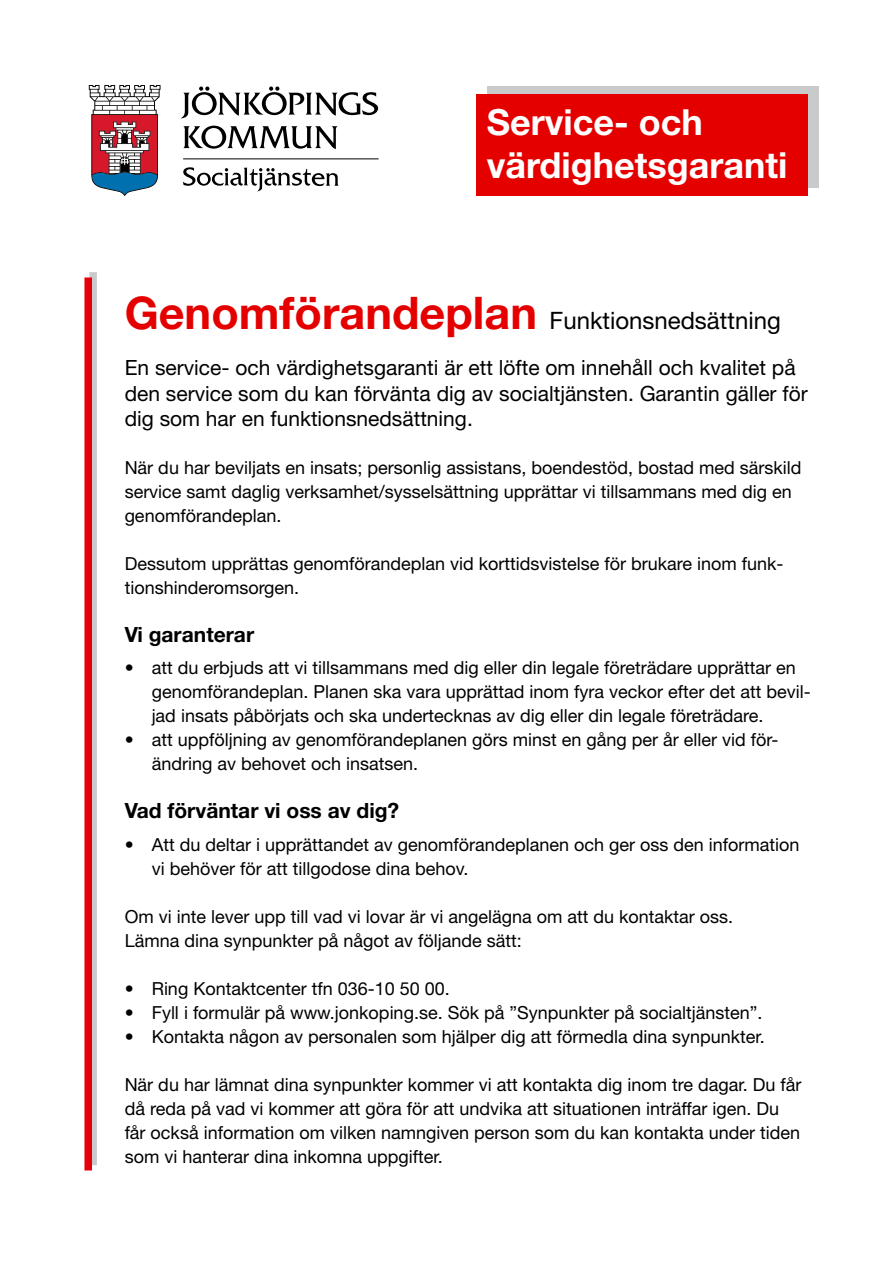
<style>
.page{position:relative;width:893px;height:1263px;background:#fff}
.page>*{position:absolute;margin:0;border:0;box-sizing:border-box;transform-origin:0 0}
.t1{font:700 36px/43.2px "Helvetica Neue";color:#fff}
.t2{font:24px "Helvetica Neue";color:#000}
.t3{font:21px/25.2px "Helvetica Neue";color:#000}
.t4{font:700 21px "Helvetica Neue";color:#000}
.t5{font:18px/24px "Helvetica Neue";color:#000}
.s1{font-weight:700;font-size:45px;color:#e50000}
</style>
<div class="page">
<div style="left:89px;top:272px;width:8px;height:893px;background:#c9cacc"></div>
<div style="left:487px;top:86px;width:331px;height:102px;background:#c9cacc"></div>
<div style="left:476px;top:94px;width:332px;height:102px;background:#e50000"></div>
<svg style="left:183px;top:125px;width:155px;height:24px"></svg>
<svg style="left:181px;top:87px;width:197px;height:31px"></svg>
<hr style="left:183px;top:158px;width:196px;height:1px;background:#000">
<svg style="left:89px;top:85px;width:72px;height:111px"></svg>
<svg style="left:183px;top:167px;width:156px;height:24px"></svg>
<div style="left:84px;top:277px;width:8px;height:893px;background:#e5000c"></div>
<h1 class="t1" style="left:487px;top:100px;width:302px">Service- och värdighetsgaranti</h1>
<h2 class="t2" style="left:125px;top:306px;width:658px"><span class="s1">Genomförandeplan</span> Funktionsnedsättning</h2>
<p class="t3" style="left:125px;top:355px;width:684px">En service- och värdighetsgaranti är ett löfte om innehåll och kvalitet på den service som du kan förvänta dig av socialtjänsten. Garantin gäller för dig som har en funktionsnedsättning.</p>
<p class="t5" style="left:125px;top:455px;width:678px">När du har beviljats en insats; personlig assistans, boendestöd, bostad med särskild service samt daglig verksamhet/sysselsättning upprättar vi tillsammans med dig en genomförandeplan.</p>
<p class="t5" style="left:125px;top:551px;width:660px">Dessutom upprättas genomförandeplan vid korttidsvistelse för brukare inom funk&shy;tionshinderomsorgen.</p>
<p class="t4" style="left:125px;top:621px;width:131px">Vi garanterar</p>
<p class="t5" style="left:152px;top:656px;width:661px;text-indent:-27px">• att du erbjuds att vi tillsammans med dig eller din legale företrädare upprättar en genomförandeplan. Planen ska vara upprättad inom fyra veckor efter det att bevil&shy;jad insats påbörjats och ska undertecknas av dig eller din legale företrädare.</p>
<p class="t5" style="left:152px;top:728px;width:628px;text-indent:-27px">• att uppföljning av genomförandeplanen görs minst en gång per år eller vid för&shy;ändring av behovet och insatsen.</p>
<p class="t4" style="left:125px;top:798px;width:276px">Vad förväntar vi oss av dig?</p>
<p class="t5" style="left:152px;top:832px;width:649px;text-indent:-27px">• Att du deltar i upprättandet av genomförandeplanen och ger oss den information vi behöver för att tillgodose dina behov.</p>
<p class="t5" style="left:125px;top:904px;width:610px">Om vi inte lever upp till vad vi lovar är vi angelägna om att du kontaktar oss.<br>Lämna dina synpunkter på något av följande sätt:</p>
<p class="t5" style="left:125px;top:976px;width:327px">• Ring Kontaktcenter tfn 036-10 50 00.</p>
<p class="t5" style="left:125px;top:1000px;width:639px">• Fyll i formulär på www.jonkoping.se. Sök på ”Synpunkter på socialtjänsten”.</p>
<p class="t5" style="left:125px;top:1024px;width:642px">• Kontakta någon av personalen som hjälper dig att förmedla dina synpunkter.</p>
<p class="t5" style="left:125px;top:1072px;width:678px">När du har lämnat dina synpunkter kommer vi att kontakta dig inom tre dagar. Du får då reda på vad vi kommer att göra för att undvika att situationen inträffar igen. Du får också information om vilken namngiven person som du kan kontakta under tiden som vi hanterar dina inkomna uppgifter.</p>
</div>
